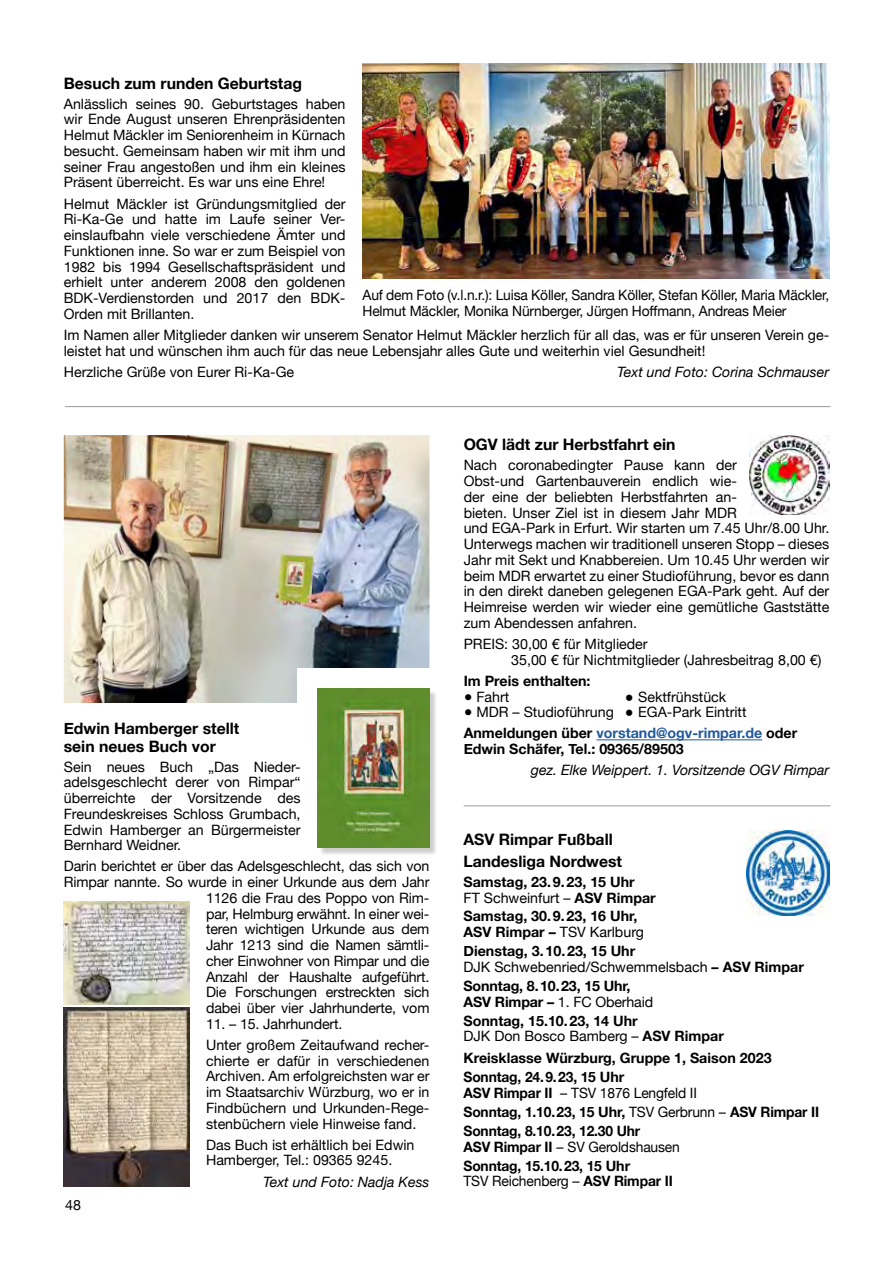
<style>
.page{position:relative;width:893px;height:1263px;background:#fff}
.page>*{position:absolute;margin:0;border:0;box-sizing:border-box;transform-origin:0 0}
.t1{font:700 15.75px/21.5px "Helvetica Neue";color:#000}
.t2{font:14.25px/15.8px "Helvetica Neue";color:#000}
.t3{font:700 14.25px/15.8px "Helvetica Neue";color:#000}
.t4{font:italic 14.25px "Helvetica Neue";color:#000}
.s1{font-size:28.5px}
.s2{font-weight:700}
.s3{font-weight:700;color:#22599b}
.s4{font-weight:400}
</style>
<div class="page">
<img style="left:746px;top:831px;width:83px;height:84px">
<hr style="left:596px;top:739px;width:166px;height:1px;background:#22599b">
<img style="left:750px;top:435px;width:79px;height:80px">
<img style="left:362px;top:64px;width:467px;height:215px">
<img style="left:64px;top:435px;width:365px;height:268px">
<img style="left:64px;top:901px;width:125px;height:103px">
<img style="left:64px;top:1008px;width:125px;height:178px">
<hr style="left:65px;top:406px;width:766px;height:1px;background:#9c9c9d">
<hr style="left:464px;top:805px;width:367px;height:1px;background:#9c9c9d">
<div style="left:297px;top:668px;width:132px;height:73px;background:#fff"></div>
<div style="left:319px;top:691px;width:119px;height:165px;background:#000;opacity:.2"></div>
<img style="left:318px;top:689px;width:111px;height:159px">
<p class="t1" style="left:64px;top:73px;width:240px">Besuch zum runden Geburtstag</p>
<p class="t2" style="left:64px;top:97px;width:283px;text-align:justify">Anlässlich seines 90. Geburtstages haben wir Ende August unseren Ehrenpräsidenten Helmut Mäckler im Seniorenheim in Kürnach besucht. Gemeinsam haben wir mit ihm und seiner Frau angestoßen und ihm ein kleines Präsent überreicht. Es war uns eine Ehre!</p>
<p class="t2" style="left:64px;top:196px;width:283px;text-align:justify">Helmut Mäckler ist Gründungsmitglied der Ri-Ka-Ge und hatte im Laufe seiner Ver&shy;einslaufbahn viele verschiedene Ämter und Funktionen inne. So war er zum Beispiel von 1982 bis 1994 Gesellschaftspräsident und erhielt unter anderem 2008 den goldenen BDK-Verdienstorden und 2017 den BDK-Orden mit Brillanten.</p>
<p class="t2" style="left:64px;top:328px;width:767px">Im Namen aller Mitglieder danken wir unserem Senator Helmut Mäckler herzlich für all das, was er für unseren Verein ge&shy;leistet hat und wünschen ihm auch für das neue Lebensjahr alles Gute und weiterhin viel Gesundheit!</p>
<p class="t2" style="left:64px;top:364px;width:232px">Herzliche Grüße von Eurer Ri-Ka-Ge</p>
<p class="t4" style="left:617px;top:361px;width:213px">Text und Foto: Corina Schmauser</p>
<p class="t2" style="left:362px;top:288px;width:468px">Auf dem Foto (v.l.n.r.): Luisa Köller, Sandra Köller, Stefan Köller, Maria Mäckler,<br>Helmut Mäckler, Monika Nürnberger, Jürgen Hoffmann, Andreas Meier</p>
<p class="t1" style="left:64px;top:720px;width:177px;line-height:17.2px">Edwin Hamberger stellt sein neues Buch vor</p>
<p class="t2" style="left:64px;top:759px;width:238px;text-align:justify">Sein neues Buch „Das Nieder&shy;adelsgeschlecht derer von Rimpar“ überreichte der Vorsitzende des Freundeskreises Schloss Grumbach, Edwin Hamberger an Bürgermeister Bernhard Weidner.</p>
<p class="t2" style="left:64px;top:859px;width:367px;text-align:right">Darin berichtet er über das Adelsgeschlecht, das sich von Rimpar nannte. So wurde in einer Urkunde aus dem Jahr 1126 die Frau des Poppo von Rim-<br>par, Helmburg erwähnt. In einer wei-<br>teren wichtigen Urkunde aus dem<br>Jahr 1213 sind die Namen sämtli-<br>cher Einwohner von Rimpar und die<br>Anzahl der Haushalte aufgeführt.<br>Die Forschungen erstreckten sich<br>dabei über vier Jahrhunderte, vom</p>
<p class="t2" style="left:206px;top:1014px;width:225px;line-height:21px">11. – 15. Jahrhundert.<br>Unter großem Zeitaufwand recher-</p>
<p class="t2" style="left:206px;top:1053px;width:225px;text-align:justify">chierte er dafür in verschiedenen Archiven. Am erfolgreichsten war er im Staatsarchiv Würzburg, wo er in Findbüchern und Urkunden-Rege&shy;stenbüchern viele Hinweise fand.</p>
<p class="t2" style="left:206px;top:1137px;width:210px">Das Buch ist erhältlich bei Edwin<br>Hamberger, Tel.: 09365 9245.</p>
<p class="t4" style="left:263px;top:1171px;width:168px">Text und Foto: Nadja Kess</p>
<p class="t2" style="left:65px;top:1197px;width:17px">48</p>
<p class="t1" style="left:464px;top:434px;width:213px">OGV lädt zur Herbstfahrt ein</p>
<p class="t2" style="left:464px;top:458px;width:367px">Nach coronabedingter Pause kann der<br>Obst-und Gartenbauverein endlich wie-<br>der eine der beliebten Herbstfahrten an-<br>bieten. Unser Ziel ist in diesem Jahr MDR<br>und EGA-Park in Erfurt. Wir starten um 7.45 Uhr/8.00 Uhr.<br>Unterwegs machen wir traditionell unseren Stopp – dieses Jahr mit Sekt und Knabbereien. Um 10.45 Uhr werden wir beim MDR erwartet zu einer Studioführung, bevor es dann in den direkt daneben gelegenen EGA-Park geht. Auf der Heimreise werden wir wieder eine gemütliche Gaststätte zum Abendessen anfahren.</p>
<p class="t2" style="left:511px;top:637px;width:312px;text-indent:-48px">PREIS: 30,00 € für Mitglieder<br>35,00 € für Nichtmitglieder (Jahresbeitrag 8,00 €)</p>
<p class="t3" style="left:464px;top:673px;width:128px">Im Preis enthalten:</p>
<p class="t2" style="left:464px;top:689px;width:47px">● Fahrt</p>
<p class="t2" style="left:624px;top:689px;width:104px"><span class="s1">•</span> Sektfrühstück</p>
<p class="t2" style="left:464px;top:703px;width:335px;line-height:21px">● MDR – Studioführung <span class="s1">•</span> EGA-Park Eintritt<br><span class="s2">Anmeldungen über</span> <span class="s3">vorstand@ogv-rimpar.de</span> <span class="s2">oder</span></p>
<p class="t3" style="left:464px;top:742px;width:222px">Edwin Schäfer, Tel.: 09365/89503</p>
<p class="t4" style="left:531px;top:760px;width:300px">gez. Elke Weippert. 1. Vorsitzende OGV Rimpar</p>
<p class="t1" style="left:463px;top:829px;width:160px">ASV Rimpar Fußball<br>Landesliga Nordwest</p>
<p class="t3" style="left:463px;top:874px;width:194px">Samstag, 23.9.23, 15 Uhr<br><span class="s4">FT Schweinfurt –</span> ASV Rimpar</p>
<p class="t3" style="left:463px;top:909px;width:182px">Samstag, 30.9.23, 16 Uhr,<br>ASV Rimpar – <span class="s4">TSV Karlburg</span></p>
<p class="t3" style="left:463px;top:943px;width:342px">Dienstag, 3.10.23, 15 Uhr<br><span class="s4">DJK Schwebenried/Schwemmelsbach</span> – ASV Rimpar</p>
<p class="t3" style="left:463px;top:978px;width:191px">Sonntag, 8.10.23, 15 Uhr,<br>ASV Rimpar – <span class="s4">1. FC Oberhaid</span></p>
<p class="t3" style="left:463px;top:1013px;width:262px">Sonntag, 15.10.23, 14 Uhr<br><span class="s4">DJK Don Bosco Bamberg –</span> ASV Rimpar</p>
<p class="t3" style="left:463px;top:1049px;width:310px;line-height:18.9px">Kreisklasse Würzburg, Gruppe 1, Saison 2023<br>Sonntag, 24.9.23, 15 Uhr</p>
<p class="t3" style="left:463px;top:1084px;width:357px;line-height:18.9px">ASV Rimpar II <span class="s4">– TSV 1876 Lengfeld II<br></span>Sonntag, 1.10.23, 15 Uhr, <span class="s4">TSV Gerbrunn –</span> ASV Rimpar II<br>Sonntag, 8.10.23, 12.30 Uhr</p>
<p class="t3" style="left:463px;top:1137px;width:218px;line-height:18.9px">ASV Rimpar II <span class="s4">– SV Geroldshausen<br></span>Sonntag, 15.10.23, 15 Uhr</p>
<p class="t2" style="left:463px;top:1174px;width:211px">TSV Reichenberg – <span class="s2">ASV Rimpar II</span></p>
</div>
